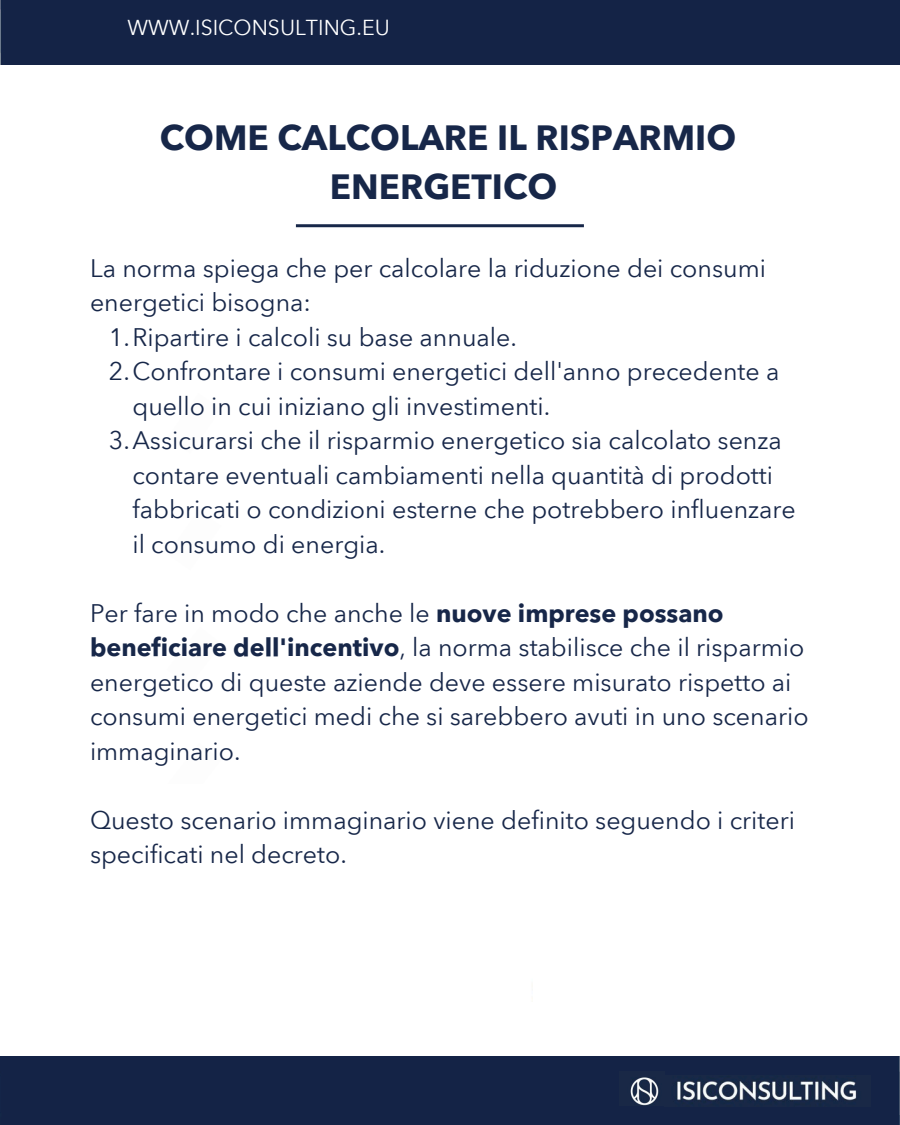
<style>
.page{position:relative;width:900px;height:1125px;background:#fff}
.page>*{position:absolute;margin:0;border:0;box-sizing:border-box;transform-origin:0 0}
.t1{font:700 35px/48.8px "Avenir Next Thai Modern";color:#172749;text-align:center}
.t2{font:25px/34.5px "Avenir Next Thai Modern";color:#172749}
.t3{font:21.3px "Avenir Next Thai Modern";color:#fff}
.s1{font-weight:700}
</style>
<div class="page">
<div style="left:0;top:0;width:900px;height:64px;background:#142346"></div>
<div style="left:0;top:1057px;width:900px;height:68px;background:#142346"></div>
<img style="left:665px;top:1075px;width:206px;height:31px">
<img style="left:619px;top:1071px;width:46px;height:35px">
<hr style="left:296px;top:224px;width:288px;height:3px;background:#172749">
<p class="t3" style="left:128px;top:11px;width:264px">WWW.ISICONSULTING.EU</p>
<p class="t1" style="left:160px;top:112px;width:578px">COME CALCOLARE IL RISPARMIO<br>ENERGETICO</p>
<p class="t2" style="left:90px;top:249px;width:678px">La norma spiega che per calcolare la riduzione dei consumi energetici bisogna:</p>
<p class="t2" style="left:109px;top:318px;width:410px">1.Ripartire i calcoli su base annuale.</p>
<h2 class="t2" style="left:132px;top:353px;width:648px;text-indent:-24px">2.Confrontare i consumi energetici dell'anno precedente a quello in cui iniziano gli investimenti.</h2>
<h2 class="t2" style="left:132px;top:422px;width:665px;text-indent:-24px">3.Assicurarsi che il risparmio energetico sia calcolato senza contare eventuali cambiamenti nella quantità di prodotti fabbricati o condizioni esterne che potrebbero influenzare il consumo di energia.</h2>
<p class="t2" style="left:90px;top:594px;width:720px">Per fare in modo che anche le <span class="s1">nuove imprese possano beneficiare dell'incentivo</span>, la norma stabilisce che il risparmio energetico di queste aziende deve essere misurato rispetto ai consumi energetici medi che si sarebbero avuti in uno scenario immaginario.</p>
<p class="t2" style="left:90px;top:801px;width:706px">Questo scenario immaginario viene definito seguendo i criteri specificati nel decreto.</p>
</div>
